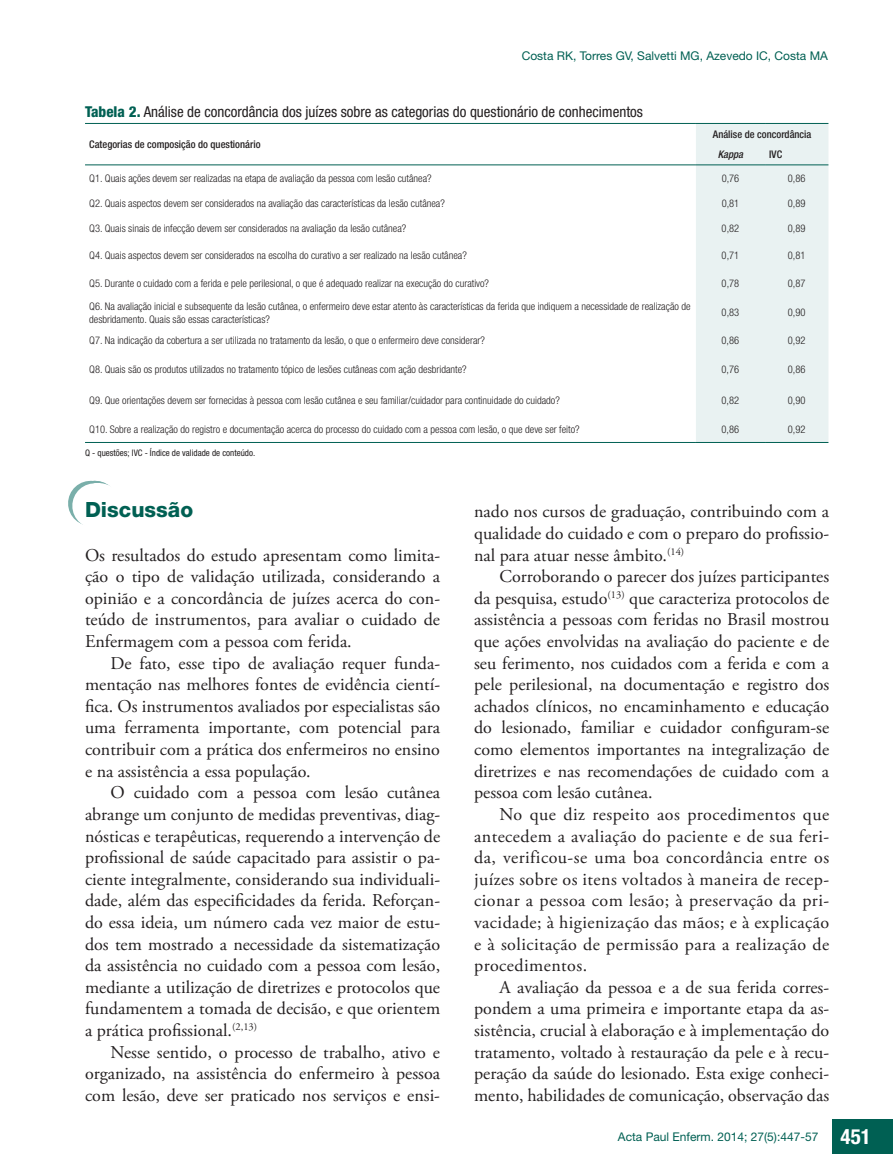
<style>
.page{position:relative;width:893px;height:1170px;background:#fff}
.page>*{position:absolute;margin:0;border:0;box-sizing:border-box;transform-origin:0 0}
.t1{font:800 21px "Helvetica Neue LT Std";color:#006053}
.t2{font:18px/21.6px "Adobe Garamond Pro";color:#231f20;text-align:justify}
.t3{font:condensed 15px "Helvetica Neue LT Std";color:#231f20}
.t4{font:12px "Helvetica Neue LT Std";color:#006053}
.t5{font:300 condensed 10.5px/12.6px "Helvetica Neue LT Std";color:#231f20}
.t6{font:500 condensed 10.5px "Helvetica Neue LT Std";color:#231f20}
.t7{font:italic 500 condensed 10.5px "Helvetica Neue LT Std";color:#231f20}
.t8{font:condensed 9px "Helvetica Neue LT Std";color:#231f20}
.s1{font-weight:800;color:#006053}
.s2{font-weight:700;font-stretch:condensed;font-size:21px;color:#fff}
</style>
<div class="page">
<div style="left:832px;top:1118px;width:61px;height:35px;background:#006053"></div>
<div style="left:696px;top:124px;width:132px;height:318px;background:#e9f2f2"></div>
<hr style="left:85px;top:123px;width:611px;height:1px;background:#006053">
<hr style="left:85px;top:164px;width:611px;height:1px;background:#006053">
<hr style="left:696px;top:123px;width:69px;height:1px;background:#006053">
<hr style="left:765px;top:123px;width:63px;height:1px;background:#006053">
<hr style="left:696px;top:164px;width:69px;height:1px;background:#006053">
<hr style="left:765px;top:164px;width:63px;height:1px;background:#006053">
<hr style="left:85px;top:442px;width:611px;height:1px;background:#006053">
<hr style="left:696px;top:442px;width:69px;height:1px;background:#006053">
<hr style="left:765px;top:442px;width:63px;height:1px;background:#006053">
<hr style="left:91px;top:481px;width:1px;height:45px;background:#7aafaa">
<svg style="left:92px;top:481px;width:7px;height:3px"></svg>
<hr style="left:95px;top:483px;width:1px;height:45px;background:#fff">
<p class="t4" style="left:522px;top:48px;width:308px">Costa RK, Torres GV, Salvetti MG, Azevedo IC, Costa MA</p>
<p class="t3" style="left:85px;top:103px;width:559px"><span class="s1">Tabela 2.</span> Análise de concordância dos juízes sobre as categorias do questionário de conhecimentos</p>
<p class="t6" style="left:89px;top:138px;width:173px">Categorias de composição do questionário</p>
<p class="t6" style="left:713px;top:127px;width:100px">Análise de concordância</p>
<p class="t7" style="left:718px;top:148px;width:27px">Kappa</p>
<p class="t6" style="left:769px;top:148px;width:14px">IVC</p>
<p class="t5" style="left:89px;top:172px;width:344px">Q1. Quais ações devem ser realizadas na etapa de avaliação da pessoa com lesão cutânea?</p>
<p class="t5" style="left:722px;top:172px;width:19px">0,76</p>
<p class="t5" style="left:788px;top:172px;width:19px">0,86</p>
<p class="t5" style="left:89px;top:197px;width:357px">Q2. Quais aspectos devem ser considerados na avaliação das características da lesão cutânea?</p>
<p class="t5" style="left:722px;top:197px;width:19px">0,81</p>
<p class="t5" style="left:788px;top:197px;width:19px">0,89</p>
<p class="t5" style="left:89px;top:222px;width:319px">Q3. Quais sinais de infecção devem ser considerados na avaliação da lesão cutânea?</p>
<p class="t5" style="left:722px;top:222px;width:19px">0,82</p>
<p class="t5" style="left:788px;top:222px;width:19px">0,89</p>
<p class="t5" style="left:89px;top:248px;width:379px">Q4. Quais aspectos devem ser considerados na escolha do curativo a ser realizado na lesão cutânea?</p>
<p class="t5" style="left:722px;top:248px;width:19px">0,71</p>
<p class="t5" style="left:788px;top:248px;width:19px">0,81</p>
<p class="t5" style="left:89px;top:277px;width:401px">Q5. Durante o cuidado com a ferida e pele perilesional, o que é adequado realizar na execução do curativo?</p>
<p class="t5" style="left:722px;top:277px;width:19px">0,78</p>
<p class="t5" style="left:788px;top:277px;width:19px">0,87</p>
<p class="t5" style="left:89px;top:300px;width:603px">Q6. Na avaliação inicial e subsequente da lesão cutânea, o enfermeiro deve estar atento às características da ferida que indiquem a necessidade de realização de desbridamento. Quais são essas características?</p>
<p class="t5" style="left:722px;top:306px;width:19px">0,83</p>
<p class="t5" style="left:788px;top:306px;width:19px">0,90</p>
<p class="t5" style="left:89px;top:334px;width:397px">Q7. Na indicação da cobertura a ser utilizada no tratamento da lesão, o que o enfermeiro deve considerar?</p>
<p class="t5" style="left:722px;top:334px;width:19px">0,86</p>
<p class="t5" style="left:788px;top:334px;width:19px">0,92</p>
<p class="t5" style="left:89px;top:363px;width:379px">Q8. Quais são os produtos utilizados no tratamento tópico de lesões cutâneas com ação desbridante?</p>
<p class="t5" style="left:722px;top:363px;width:19px">0,76</p>
<p class="t5" style="left:788px;top:363px;width:19px">0,86</p>
<p class="t5" style="left:89px;top:394px;width:472px">Q9. Que orientações devem ser fornecidas à pessoa com lesão cutânea e seu familiar/cuidador para continuidade do cuidado?</p>
<p class="t5" style="left:722px;top:394px;width:19px">0,82</p>
<p class="t5" style="left:788px;top:394px;width:19px">0,90</p>
<p class="t5" style="left:89px;top:422px;width:492px">Q10. Sobre a realização do registro e documentação acerca do processo do cuidado com a pessoa com lesão, o que deve ser feito?</p>
<p class="t5" style="left:722px;top:422px;width:19px">0,86</p>
<p class="t5" style="left:788px;top:422px;width:19px">0,92</p>
<p class="t8" style="left:85px;top:447px;width:172px">Q - questões; IVC - Índice de validade de conteúdo.</p>
<p class="t1" style="left:85px;top:497px;width:110px">Discussão</p>
<p class="t2" style="left:85px;top:544px;width:357px">Os resultados do estudo apresentam como limita&shy;ção o tipo de validação utilizada, considerando a opinião e a concordância de juízes acerca do con&shy;teúdo de instrumentos, para avaliar o cuidado de Enfermagem com a pessoa com ferida.</p>
<p class="t2" style="left:85px;top:652px;width:357px;text-indent:26px">De fato, esse tipo de avaliação requer funda&shy;mentação nas melhores fontes de evidência cientí&shy;fica. Os instrumentos avaliados por especialistas são uma ferramenta importante, com potencial para contribuir com a prática dos enfermeiros no ensino e na assistência a essa população.</p>
<p class="t2" style="left:85px;top:782px;width:357px;text-indent:26px">O cuidado com a pessoa com lesão cutânea abrange um conjunto de medidas preventivas, diag&shy;nósticas e terapêuticas, requerendo a intervenção de profissional de saúde capacitado para assistir o pa&shy;ciente integralmente, considerando sua individuali&shy;dade, além das especificidades da ferida. Reforçan&shy;do essa ideia, um número cada vez maior de estu&shy;dos tem mostrado a necessidade da sistematização da assistência no cuidado com a pessoa com lesão, mediante a utilização de diretrizes e protocolos que fundamentem a tomada de decisão, e que orientem a prática profissional.<sup>(2,13)</sup></p>
<p class="t2" style="left:85px;top:1041px;width:357px;text-indent:26px">Nesse sentido, o processo de trabalho, ativo e organizado, na assistência do enfermeiro à pessoa com lesão, deve ser praticado nos serviços e ensi-</p>
<p class="t2" style="left:474px;top:501px;width:357px">nado nos cursos de graduação, contribuindo com a qualidade do cuidado e com o preparo do profissio&shy;nal para atuar nesse âmbito.<sup>(14)</sup></p>
<p class="t2" style="left:474px;top:566px;width:357px;text-indent:26px">Corroborando o parecer dos juízes participantes da pesquisa, estudo<sup>(13)</sup> que caracteriza protocolos de assistência a pessoas com feridas no Brasil mostrou que ações envolvidas na avaliação do paciente e de seu ferimento, nos cuidados com a ferida e com a pele perilesional, na documentação e registro dos achados clínicos, no encaminhamento e educação do lesionado, familiar e cuidador configuram-se como elementos importantes na integralização de diretrizes e nas recomendações de cuidado com a pessoa com lesão cutânea.</p>
<p class="t2" style="left:474px;top:804px;width:357px;text-indent:26px">No que diz respeito aos procedimentos que antecedem a avaliação do paciente e de sua feri&shy;da, verificou-se uma boa concordância entre os juízes sobre os itens voltados à maneira de recep&shy;cionar a pessoa com lesão; à preservação da pri&shy;vacidade; à higienização das mãos; e à explicação e à solicitação de permissão para a realização de procedimentos.</p>
<p class="t2" style="left:474px;top:976px;width:357px;text-indent:26px">A avaliação da pessoa e a de sua ferida corres&shy;pondem a uma primeira e importante etapa da as&shy;sistência, crucial à elaboração e à implementação do tratamento, voltado à restauração da pele e à recu&shy;peração da saúde do lesionado. Esta exige conheci&shy;mento, habilidades de comunicação, observação das</p>
<p class="t4" style="left:618px;top:1129px;width:254px">Acta Paul Enferm. 2014; 27(5):447-57 <span class="s2">451</span></p>
</div>
